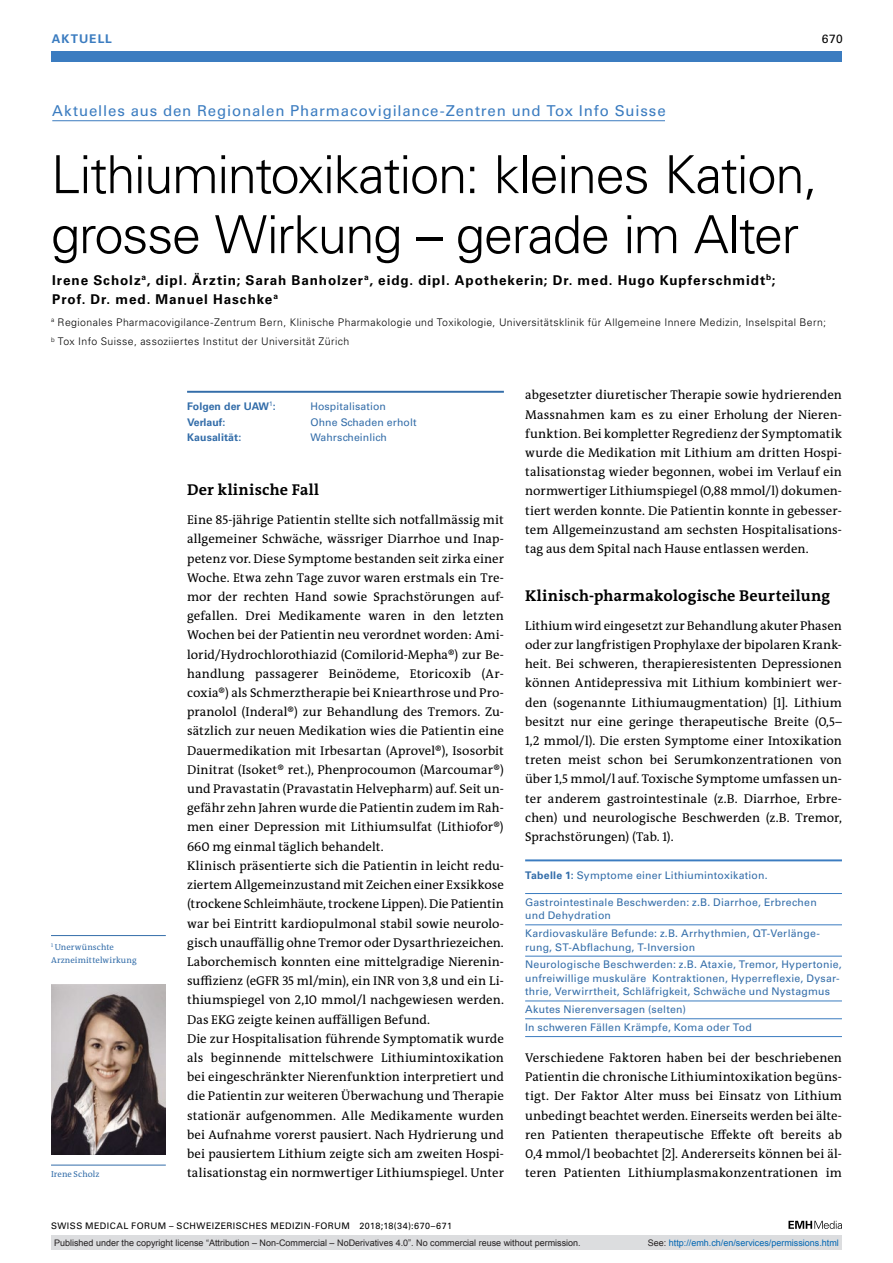
<style>
.page{position:relative;width:893px;height:1263px;background:#fff}
.page>*{position:absolute;margin:0;border:0;box-sizing:border-box;transform-origin:0 0}
.t1{font:300 52.5px/60px "Univers LT Std";letter-spacing:-.025em;color:#000}
.t2{font:700 15.75px "The Antiqua B W7";letter-spacing:.02em;color:#000}
.t3{font:15px "Univers LT Std";letter-spacing:.055em;color:#3b7cc0}
.t4{font:700 13.5px/19.2px "Univers LT Std";letter-spacing:.065em;color:#000}
.t5{font:12.75px/19.2px "The Antiqua B W5 Plain";letter-spacing:.005em;color:#000;text-align:justify}
.t6{font:700 12px "Univers LT Std";letter-spacing:.08em;color:#3b7cc0}
.t7{font:12px "Univers LT Std";color:#000}
.t8{font:10.5px/13.5px "Univers LT Std";letter-spacing:.02em;color:#336da9}
.t9{font:300 10.5px/19.8px "Univers LT Std";letter-spacing:.04em;color:#000}
.t10{font:700 10.5px "Univers LT Std";letter-spacing:.01em;color:#336da9}
.t11{font:9px "Arial";color:#231f20}
.t12{font:9px "Univers LT Std";letter-spacing:.05em;color:#000}
.t13{font:9px "Arial";color:#0166b3}
.t14{font:8.7px/13.5px "The Antiqua B W5 Plain";letter-spacing:.01em;color:#336da9}
.s1{font-weight:700}
.s2{color:#231f20}
</style>
<div class="page">
<div style="left:51px;top:51px;width:791px;height:11px;background:#3b7cc0"></div>
<svg style="left:788px;top:1221px;width:54px;height:8px"></svg>
<hr style="left:52px;top:120px;width:613px;height:1px;background:#3b7cc0">
<hr style="left:187px;top:391px;width:317px;height:2px;background:#336da9">
<hr style="left:51px;top:1165px;width:115px;height:1px;background:#336da9">
<img style="left:51px;top:984px;width:115px;height:170px">
<hr style="left:525px;top:1001px;width:317px;height:1px;background:#3b7cc0">
<hr style="left:525px;top:1018px;width:317px;height:1px;background:#3b7cc0">
<hr style="left:525px;top:1036px;width:317px;height:1px;background:#3b7cc0">
<hr style="left:525px;top:859px;width:317px;height:2px;background:#3b7cc0">
<hr style="left:525px;top:893px;width:317px;height:1px;background:#3b7cc0">
<hr style="left:525px;top:924px;width:317px;height:1px;background:#3b7cc0">
<hr style="left:525px;top:956px;width:317px;height:1px;background:#3b7cc0">
<hr style="left:51px;top:935px;width:115px;height:1px;background:#336da9">
<div style="left:51px;top:1235px;width:791px;height:15px;background:#dcdddf"></div>
<p class="t6" style="left:52px;top:31px;width:62px">AKTUELL</p>
<p class="t7" style="left:822px;top:31px;width:23px">670</p>
<p class="t3" style="left:52px;top:102px;width:615px">Aktuelles aus den Regionalen Pharmacovigilance-Zentren und Tox Info Suisse</p>
<h1 class="t1" style="left:51px;top:145px;width:768px">Lithiumintoxikation: kleines Kation, grosse Wirkung – gerade im Alter</h1>
<p class="t4" style="left:52px;top:271px;width:725px">Irene Scholz<sup>a</sup>, dipl. Ärztin; Sarah Banholzer<sup>a</sup>, eidg. dipl. Apothekerin; Dr. med. Hugo Kupferschmidt<sup>b</sup>;<br>Prof. Dr. med. Manuel Haschke<sup>a</sup></p>
<p class="t9" style="left:51px;top:312px;width:776px"><sup>a</sup> Regionales Pharmacovigilance-Zentrum Bern, Klinische Pharmakologie und Toxikologie, Universitätsklinik für Allgemeine Innere Medizin, Inselspital Bern; <sup>b</sup> Tox Info Suisse, assoziiertes Institut der Universität Zürich</p>
<p class="t5" style="left:525px;top:386px;width:318px">abgesetzter diuretischer Therapie sowie hydrierenden Massnahmen kam es zu einer Erholung der Nieren&shy;funktion. Bei kompletter Regredienz der Symptomatik wurde die Medikation mit Lithium am dritten Hospi&shy;talisationstag wieder begonnen, wobei im Verlauf ein normwertiger Lithiumspiegel (0,88 mmol/l) dokumen&shy;tiert werden konnte. Die Patientin konnte in gebesser&shy;tem Allgemeinzustand am sechsten Hospitalisations&shy;tag aus dem Spital nach Hause entlassen werden.</p>
<p class="t2" style="left:525px;top:586px;width:307px">Klinisch-pharmakologische Beurteilung</p>
<p class="t5" style="left:525px;top:616px;width:318px">Lithium wird eingesetzt zur Behandlung akuter Phasen oder zur langfristigen Prophylaxe der bipolaren Krank&shy;heit. Bei schweren, therapieresistenten Depressionen können Antidepressiva mit Lithium kombiniert wer&shy;den (sogenannte Lithiumaugmentation) [1]. Lithium besitzt nur eine geringe therapeutische Breite (0,5– 1,2 mmol/l). Die ersten Symptome einer Intoxikation treten meist schon bei Serumkonzentrationen von über 1,5 mmol/l auf. Toxische Symptome umfassen un&shy;ter anderem gastrointestinale (z.B. Diarrhoe, Erbre&shy;chen) und neurologische Beschwerden (z.B. Tremor, Sprachstörungen) (Tab. 1).</p>
<p class="t10" style="left:187px;top:400px;width:90px">Folgen der UAW<sup>1</sup>:</p>
<p class="t8" style="left:310px;top:399px;width:77px">Hospitalisation</p>
<p class="t10" style="left:187px;top:416px;width:40px">Verlauf:</p>
<p class="t8" style="left:310px;top:415px;width:108px">Ohne Schaden erholt</p>
<p class="t10" style="left:187px;top:431px;width:56px">Kausalität:</p>
<p class="t8" style="left:310px;top:431px;width:78px">Wahrscheinlich</p>
<p class="t2" style="left:187px;top:480px;width:134px">Der klinische Fall</p>
<p class="t5" style="left:187px;top:510px;width:318px;text-align:left">Eine 85-jährige Patientin stellte sich notfallmässig mit allgemeiner Schwäche, wässriger Diarrhoe und Inap&shy;petenz vor. Diese Symptome bestanden seit zirka einer Woche. Etwa zehn Tage zuvor waren erstmals ein Tre&shy;mor der rechten Hand sowie Sprachstörungen auf&shy;gefallen. Drei Medikamente waren in den letzten Wochen bei der Patientin neu verordnet worden: Ami&shy;lorid/Hydrochlorothiazid (Comilorid-Mepha®) zur Be&shy;handlung passagerer Beinödeme, Etoricoxib (Ar&shy;coxia®) als Schmerztherapie bei Kniearthrose und Pro&shy;pranolol (Inderal®) zur Behandlung des Tremors. Zu&shy;sätzlich zur neuen Medikation wies die Patientin eine Dauermedikation mit Irbesartan (Aprovel®), Isosorbit Dinitrat (Isoket® ret.), Phenprocoumon (Marcoumar®) und Pravastatin (Pravastatin Helvepharm) auf. Seit un&shy;gefähr zehn Jahren wurde die Patientin zudem im Rah&shy;men einer Depression mit Lithiumsulfat (Lithiofor®)<br>660 mg einmal täglich behandelt.<br>Klinisch präsentierte sich die Patientin in leicht redu&shy;ziertem Allgemeinzustand mit Zeichen einer Exsikkose (trockene Schleimhäute, trockene Lippen). Die Patientin war bei Eintritt kardiopulmonal stabil sowie neurolo&shy;gisch unauffällig ohne Tremor oder Dysarthriezeichen.<br>Laborchemisch konnten eine mittelgradige Nierenin&shy;suffizienz (eGFR 35 ml/min), ein INR von 3,8 und ein Li&shy;thiumspiegel von 2,10 mmol/l nachgewiesen werden.<br>Das EKG zeigte keinen auffälligen Befund.<br>Die zur Hospitalisation führende Symptomatik wurde als beginnende mittelschwere Lithiumintoxikation bei eingeschränkter Nierenfunktion interpretiert und die Patientin zur weiteren Überwachung und Therapie stationär aufgenommen. Alle Medikamente wurden bei Aufnahme vorerst pausiert. Nach Hydrierung und bei pausiertem Lithium zeigte sich am zweiten Hospi&shy;talisationstag ein normwertiger Lithiumspiegel. Unter</p>
<p class="t8" style="left:525px;top:868px;width:244px"><span class="s1">Tabelle 1:</span> Symptome einer Lithiumintoxikation.</p>
<p class="t8" style="left:525px;top:895px;width:293px">Gastrointestinale Beschwerden: z.B. Diarrhoe, Erbrechen und Dehydration</p>
<p class="t8" style="left:525px;top:927px;width:296px">Kardiovaskuläre Befunde: z.B. Arrhythmien, QT-Verlänge&shy;rung, ST-Abflachung, T-Inversion</p>
<p class="t8" style="left:525px;top:958px;width:318px">Neurologische Beschwerden: z.B. Ataxie, Tremor, Hypertonie, unfreiwillige muskuläre Kontraktionen, Hyperreflexie, Dysar&shy;thrie, Verwirrtheit, Schläfrigkeit, Schwäche und Nystagmus</p>
<p class="t8" style="left:525px;top:1001px;width:228px;line-height:17.9px">Akutes Nierenversagen (selten)<br>In schweren Fällen Krämpfe, Koma oder Tod</p>
<p class="t14" style="left:51px;top:940px;width:87px"><sup>1</sup> Unerwünschte<br>Arzneimittelwirkung</p>
<p class="t5" style="left:525px;top:1048px;width:318px">Verschiedene Faktoren haben bei der beschriebenen Patientin die chronische Lithiumintoxikation begüns&shy;tigt. Der Faktor Alter muss bei Einsatz von Lithium unbedingt beachtet werden. Einerseits werden bei älte&shy;ren Patienten therapeutische Effekte oft bereits ab 0,4 mmol/l beobachtet [2]. Andererseits können bei äl-</p>
<p class="t14" style="left:51px;top:1168px;width:50px">Irene Scholz</p>
<p class="t5" style="left:525px;top:1163px;width:318px">teren Patienten Lithiumplasmakonzentrationen im</p>
<p class="t12" style="left:51px;top:1220px;width:402px">SWISS MEDICAL FORUM – SCHWEIZERISCHES MEDIZIN-FORUM 2018;18(34):670–671</p>
<p class="t11" style="left:54px;top:1237px;width:528px">Published under the copyright license “Attribution – Non-Commercial – NoDerivatives 4.0”. No commercial reuse without permission.</p>
<p class="t13" style="left:648px;top:1237px;width:193px"><span class="s2">See:</span> http://emh.ch/en/services/permissions.html</p>
</div>
